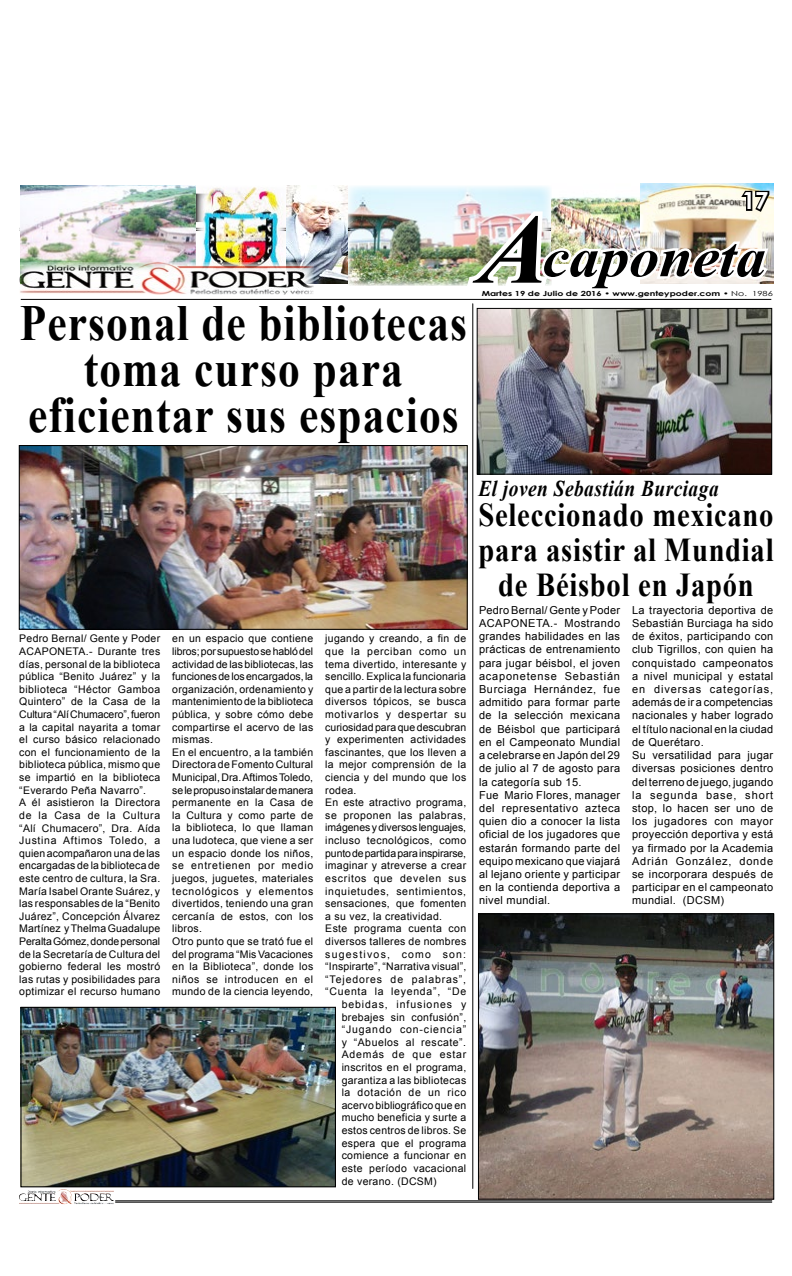
<style>
.page{position:relative;width:792px;height:1276px;background:#fff}
.page>*{position:absolute;margin:0;border:0;box-sizing:border-box;transform-origin:0 0}
.t1{font:italic 700 56.2px "Times New Roman";color:#000;scale:1.07 1}
.t2{font:700 50.6px/46px "Times New Roman";letter-spacing:.025em;color:#000;text-align:center;scale:.86 1}
.t3{font:700 33.4px/35px "Times New Roman";letter-spacing:.025em;color:#000;text-align:center;scale:.86 1}
.t4{font:700 25.2px "Century Gothic";color:#fff;scale:1.14 1}
.t5{font:700 23.6px "Century Gothic";color:#fff}
.t6{font:italic 700 22.6px "Times New Roman";letter-spacing:.025em;color:#000;scale:.86 1}
.t7{font:11px/13.2px "Arial";letter-spacing:.03em;color:#000}
.t8{font:10.5px/12.6px "Arial";letter-spacing:.03em;color:#000}
.t9{font:10.5px "Arial";letter-spacing:.085em;color:#000}
.t10{font:10.5px "Arial";letter-spacing:.06em;color:#000}
.t11{font:10.5px "Arial";letter-spacing:.07em;color:#000}
.t12{font:10.5px "Arial";letter-spacing:-.015em;color:#000}
.t13{font:10.5px "Arial";letter-spacing:-.005em;color:#000}
.t14{font:10.5px "Arial";letter-spacing:.005em;color:#000}
.t15{font:10.5px "Arial";letter-spacing:.065em;color:#000}
.t16{font:10.5px "Arial";letter-spacing:.05em;color:#000}
.t17{font:10.5px "Arial";letter-spacing:.115em;color:#000}
.t18{font:10.5px "Arial";letter-spacing:.075em;color:#000}
.t19{font:700 7px "Century Gothic";color:#000;scale:1.33 1}
.s1{font-size:98.5px}
.s2{font-weight:400}
</style>
<div class="page">
<hr style="left:115px;top:1200px;width:657px;height:1px;background:#000">
<hr style="left:115px;top:1201px;width:657px;height:1px;background:#000">
<img style="left:57px;top:1189px;width:15px;height:12px">
<img style="left:641px;top:184px;width:132px;height:3px">
<img style="left:348px;top:186px;width:198px;height:99px">
<img style="left:20px;top:186px;width:176px;height:76px">
<img style="left:196px;top:187px;width:91px;height:75px">
<img style="left:287px;top:185px;width:61px;height:98px">
<hr style="left:21px;top:299px;width:750px;height:1px;background:#000">
<img style="left:20px;top:262px;width:293px;height:13px">
<svg style="left:19px;top:275px;width:317px;height:25px"></svg>
<img style="left:461px;top:187px;width:313px;height:99px">
<img style="left:21px;top:447px;width:445px;height:181px">
<div style="left:19px;top:445px;width:449px;height:185px;border:1px solid #000"></div>
<img style="left:22px;top:1008px;width:312px;height:177px">
<div style="left:20px;top:1006px;width:316px;height:181px;border:1px solid #000"></div>
<hr style="left:472px;top:304px;width:1px;height:884px;background:#000">
<img style="left:479px;top:310px;width:291px;height:162px">
<div style="left:477px;top:308px;width:295px;height:166px;border:1px solid #000"></div>
<img style="left:480px;top:915px;width:292px;height:282px">
<div style="left:478px;top:913px;width:296px;height:286px;border:1px solid #000"></div>
<h3 class="t5" style="left:742px;top:183px;width:28px">17</h3>
<h3 class="t4" style="left:741px;top:188px;width:30px">17</h3>
<h1 class="t1" style="left:479px;top:218px;width:270px"><span class="s1">a</span>caponeta</h1>
<h2 class="t2" style="left:20px;top:298px;width:522px">Personal de bibliotecas toma curso para eficientar sus espacios</h2>
<p class="t19" style="left:482px;top:288px;width:220px">Martes 19 de Julio de 2016 • www.genteypoder.com • <span class="s2">No. 1986</span></p>
<p class="t8" style="left:19px;top:632px;width:143px">Pedro Bernal/ Gente y Poder<br>ACAPONETA.- Durante tres días, personal de la biblioteca pública “Benito Juárez” y la biblioteca “Héctor Gamboa<br>Quintero” de la Casa de la<br>Cultura “Alí Chumacero”, fueron a la capital nayarita a tomar el curso básico relacionado con el funcionamiento de la biblioteca pública, mismo que se impartió en la biblioteca “Everardo Peña Navarro”.<br>A él asistieron la Directora de la Casa de la Cultura “Alí Chumacero”, Dra. Aída<br>Justina Aftimos Toledo, a quien acompañaron una de las encargadas de la biblioteca de este centro de cultura, la Sra.<br>María Isabel Orante Suárez, y las responsables de la “Benito<br>Juárez”, Concepción Álvarez<br>Martínez y Thelma Guadalupe<br>Peralta Gómez, donde personal de la Secretaría de Cultura del gobierno federal les mostró las rutas y posibilidades para optimizar el recurso humano</p>
<p class="t8" style="left:172px;top:632px;width:143px">en un espacio que contiene libros; por supuesto se habló del actividad de las bibliotecas, las funciones de los encargados, la organización, ordenamiento y mantenimiento de la biblioteca pública, y sobre cómo debe compartirse el acervo de las mismas.<br>En el encuentro, a la también<br>Directora de Fomento Cultural<br>Municipal, Dra. Aftimos Toledo, se le propuso instalar de manera permanente en la Casa de la Cultura y como parte de la biblioteca, lo que llaman una ludoteca, que viene a ser un espacio donde los niños, se entretienen por medio juegos, juguetes, materiales tecnológicos y elementos divertidos, teniendo una gran cercanía de estos, con los libros.<br>Otro punto que se trató fue el del programa “Mis Vacaciones en la Biblioteca”, donde los niños se introducen en el mundo de la ciencia leyendo,</p>
<p class="t8" style="left:325px;top:632px;width:142px">jugando y creando, a fin de</p>
<p class="t10" style="left:325px;top:644px;width:142px">que la perciban como un</p>
<p class="t8" style="left:325px;top:657px;width:143px">tema divertido, interesante y</p>
<p class="t8" style="left:325px;top:670px;width:142px">sencillo. Explica la funcionaria</p>
<p class="t8" style="left:325px;top:682px;width:142px">que a partir de la lectura sobre</p>
<p class="t8" style="left:325px;top:695px;width:143px">diversos tópicos, se busca</p>
<p class="t10" style="left:325px;top:707px;width:142px">motivarlos y despertar su</p>
<p class="t14" style="left:325px;top:719px;width:142px">curiosidad para que descubran</p>
<p class="t8" style="left:325px;top:733px;width:142px">y experimenten actividades</p>
<p class="t8" style="left:325px;top:745px;width:143px">fascinantes, que los lleven a</p>
<p class="t8" style="left:325px;top:758px;width:142px">la mejor comprensión de la</p>
<p class="t8" style="left:325px;top:771px;width:142px">ciencia y del mundo que los</p>
<p class="t8" style="left:325px;top:783px;width:33px">rodea.</p>
<p class="t8" style="left:325px;top:796px;width:143px">En este atractivo programa,</p>
<p class="t8" style="left:325px;top:809px;width:142px">se proponen las palabras,</p>
<p class="t13" style="left:325px;top:820px;width:142px">imágenes y diversos lenguajes,</p>
<p class="t8" style="left:325px;top:834px;width:143px">incluso tecnológicos, como</p>
<p class="t12" style="left:325px;top:846px;width:142px">punto de partida para inspirarse,</p>
<p class="t8" style="left:325px;top:859px;width:142px">imaginar y atreverse a crear</p>
<p class="t11" style="left:325px;top:871px;width:142px">escritos que develen sus</p>
<p class="t15" style="left:325px;top:883px;width:142px">inquietudes, sentimientos,</p>
<p class="t8" style="left:325px;top:897px;width:143px">sensaciones, que fomenten</p>
<p class="t8" style="left:325px;top:909px;width:118px">a su vez, la creatividad.</p>
<p class="t8" style="left:325px;top:922px;width:143px">Este programa cuenta con</p>
<p class="t8" style="left:325px;top:935px;width:142px">diversos talleres de nombres</p>
<p class="t17" style="left:325px;top:946px;width:142px">sugestivos, como son:</p>
<p class="t8" style="left:325px;top:960px;width:142px">“Inspirarte”, “Narrativa visual”,</p>
<p class="t9" style="left:325px;top:972px;width:142px">“Tejedores de palabras”,</p>
<p class="t11" style="left:325px;top:984px;width:142px">“Cuenta la leyenda”, “De</p>
<p class="t9" style="left:342px;top:997px;width:126px">bebidas, infusiones y</p>
<p class="t8" style="left:342px;top:1010px;width:126px">brebajes sin confusión”,</p>
<p class="t9" style="left:342px;top:1022px;width:126px">“Jugando con-ciencia”</p>
<p class="t16" style="left:342px;top:1035px;width:126px">y “Abuelos al rescate”.</p>
<p class="t18" style="left:342px;top:1047px;width:126px">Además de que estar</p>
<p class="t8" style="left:342px;top:1061px;width:126px">inscritos en el programa,</p>
<p class="t8" style="left:342px;top:1073px;width:126px">garantiza a las bibliotecas</p>
<p class="t10" style="left:342px;top:1085px;width:126px">la dotación de un rico</p>
<p class="t8" style="left:342px;top:1098px;width:126px">acervo bibliográfico que en</p>
<p class="t8" style="left:342px;top:1111px;width:126px">mucho beneficia y surte a</p>
<p class="t8" style="left:342px;top:1124px;width:126px">estos centros de libros. Se</p>
<p class="t8" style="left:342px;top:1136px;width:126px">espera que el programa</p>
<p class="t8" style="left:342px;top:1149px;width:126px">comience a funcionar en</p>
<p class="t8" style="left:342px;top:1161px;width:126px">este período vacacional</p>
<p class="t8" style="left:342px;top:1174px;width:97px">de verano. (DCSM)</p>
<h3 class="t6" style="left:478px;top:472px;width:281px">El joven Sebastián Burciaga</h3>
<h3 class="t3" style="left:478px;top:496px;width:345px">Seleccionado mexicano para asistir al Mundial de Béisbol en Japón</h3>
<p class="t7" style="left:479px;top:603px;width:143px">Pedro Bernal/ Gente y Poder<br>ACAPONETA.- Mostrando grandes habilidades en las prácticas de entrenamiento para jugar béisbol, el joven acaponetense Sebastián<br>Burciaga Hernández, fue admitido para formar parte de la selección mexicana de Béisbol que participará en el Campeonato Mundial a celebrarse en Japón del 29 de julio al 7 de agosto para la categoría sub 15.<br>Fue Mario Flores, manager del representativo azteca quien dio a conocer la lista oficial de los jugadores que estarán formando parte del equipo mexicano que viajará al lejano oriente y participar en la contienda deportiva a nivel mundial.</p>
<p class="t7" style="left:632px;top:603px;width:143px">La trayectoria deportiva de<br>Sebastián Burciaga ha sido de éxitos, participando con club Tigrillos, con quien ha conquistado campeonatos a nivel municipal y estatal en diversas categorías, además de ir a competencias nacionales y haber logrado el título nacional en la ciudad de Querétaro.<br>Su versatilidad para jugar diversas posiciones dentro del terreno de juego, jugando la segunda base, short stop, lo hacen ser uno de los jugadores con mayor proyección deportiva y está ya firmado por la Academia<br>Adrián González, donde se incorporara después de participar en el campeonato mundial. (DCSM)</p>
</div>
